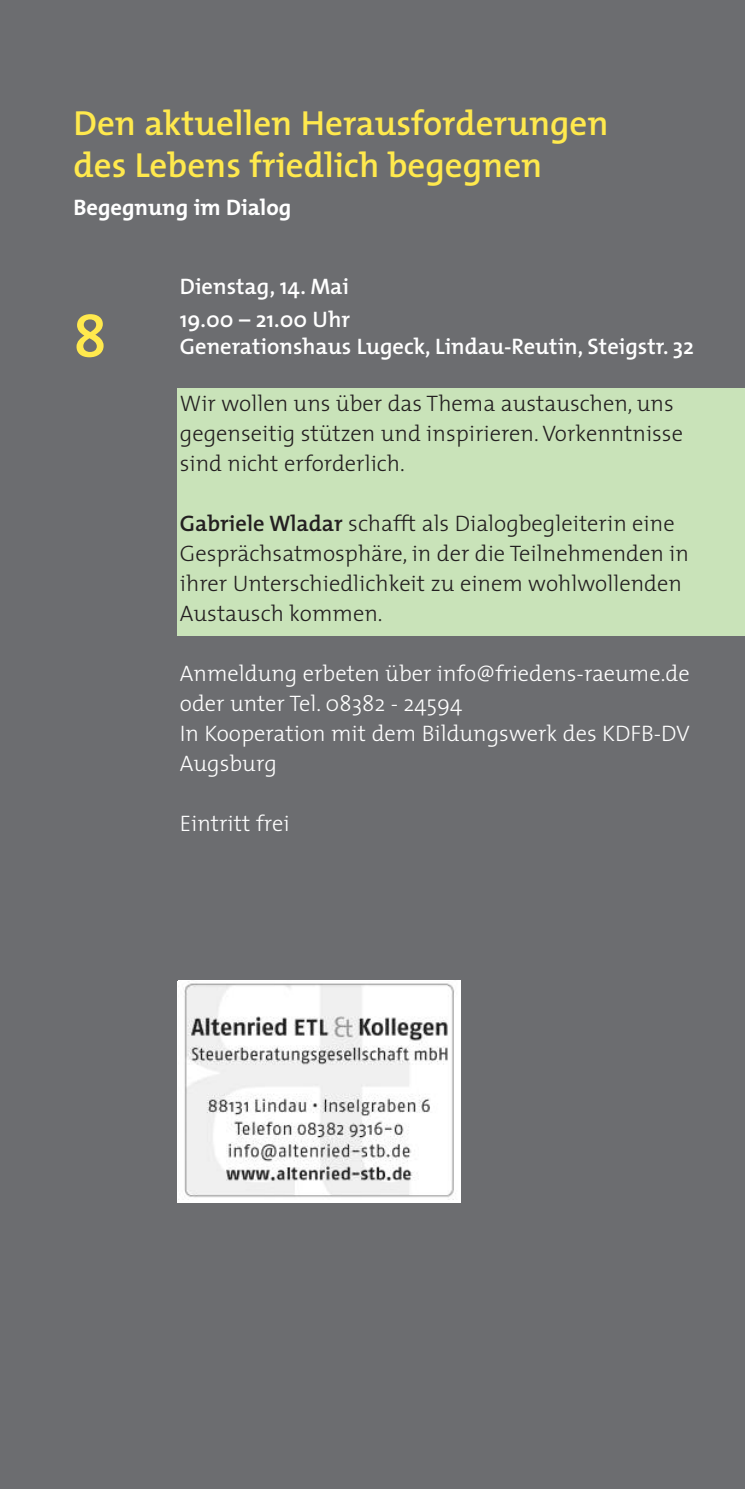
<style>
.page{position:relative;width:745px;height:1489px;background:#fff}
.page>*{position:absolute;margin:0;border:0;box-sizing:border-box;transform-origin:0 0}
.t1{font:600 60px "The Mix";color:#ffe94d}
.t2{font:600 35px/42px "The Mix";color:#ffe94d}
.t3{font:300 22.5px/30px "The Mix";color:#231f20}
.t4{font:300 22.5px/30px "The Mix";color:#fff}
.t5{font:600 22.5px/32.5px "The Mix";color:#fff}
.t6{font:700 22.5px "The Mix";color:#fff}
.s1{font-weight:600}
</style>
<div class="page">
<div style="left:0;top:0;width:744px;height:1488px;background:#6c6d70"></div>
<div style="left:177px;top:388px;width:567px;height:248px;background:#c9e3b9"></div>
<img style="left:178px;top:980px;width:282px;height:219px">
<h2 class="t2" style="left:73px;top:107px;width:536px">Den aktuellen Herausforderungen des Lebens friedlich begegnen</h2>
<p class="t6" style="left:73px;top:199px;width:219px">Begegnung im Dialog</p>
<h1 class="t1" style="left:73px;top:316px;width:35px">8</h1>
<p class="t5" style="left:180px;top:273px;width:172px">Dienstag, 14. Mai<br>19.00 – 21.00 Uhr</p>
<p class="t5" style="left:180px;top:333px;width:515px">Generationshaus Lugeck, Lindau-Reutin, Steigstr. 32</p>
<p class="t3" style="left:180px;top:391px;width:504px">Wir wollen uns über das Thema austauschen, uns gegenseitig stützen und inspirieren. Vorkenntnisse sind nicht erforderlich.</p>
<p class="t3" style="left:180px;top:511px;width:510px"><span class="s1">Gabriele Wladar</span> schafft als Dialogbegleiterin eine Gesprächsatmosphäre, in der die Teilnehmenden in ihrer Unterschiedlichkeit zu einem wohlwollenden Austausch kommen.</p>
<p class="t4" style="left:180px;top:661px;width:511px">Anmeldung erbeten über info@friedens-raeume.de oder unter Tel. 08382 - 24594<br>In Kooperation mit dem Bildungswerk des KDFB-DV Augsburg</p>
<p class="t4" style="left:180px;top:811px;width:111px">Eintritt frei</p>
</div>
